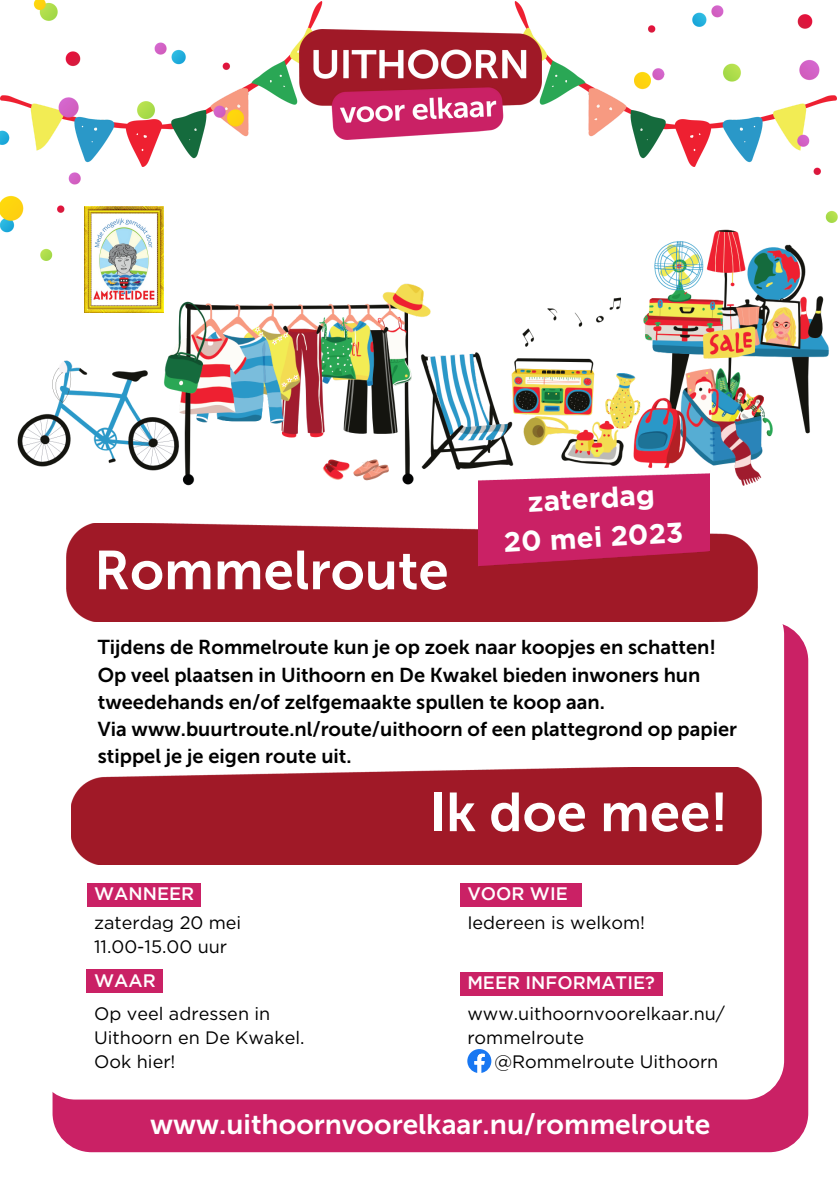
<style>
.page{position:relative;width:839px;height:1191px;background:#fff}
.page>*{position:absolute;margin:0;border:0;box-sizing:border-box;transform-origin:0 0}
.t1{font:54.4px "Museo Sans 700";color:#fff}
.t2{font:28px "Museo Sans 700";color:#fff}
.t3{font:700 28px/39px "Gotham";color:#fff;text-align:center}
.t4{font:20px/27px "Museo Sans 700";color:#000}
.t5{font:18px/24px "Gotham";color:#000}
.t6{font:500 18px "Gotham";color:#fff}
</style>
<div class="page">
<div style="left:53px;top:622px;width:755px;height:530px;background:#ca2165;border-radius:39px"></div>
<div style="left:36px;top:596px;width:748px;height:504px;background:#fff;border-radius:39px"></div>
<div style="left:66px;top:524px;width:691px;height:97px;background:#a01927"></div>
<img style="left:478px;top:488px;width:231px;height:78px">
<svg style="left:467px;top:1049px;width:24px;height:24px"></svg>
<img style="left:17px;top:12px;width:818px;height:476px">
<img style="left:84px;top:260px;width:80px;height:53px">
<img style="left:0;top:0;width:244px;height:260px">
<div style="left:87px;top:883px;width:114px;height:24px;background:#ca2165"></div>
<div style="left:87px;top:969px;width:76px;height:24px;background:#ca2165"></div>
<div style="left:460px;top:972px;width:202px;height:24px;background:#ca2165"></div>
<img style="left:634px;top:5px;width:204px;height:217px">
<div style="left:460px;top:883px;width:121px;height:24px;background:#ca2165"></div>
<div style="left:71px;top:767px;width:690px;height:98px;background:#a01927"></div>
<h1 class="t1" style="left:94px;top:538px;width:356px">Rommelroute</h1>
<h2 class="t3" style="left:501px;top:485px;width:181px;rotate:-3deg">zaterdag<br>20 mei 2023</h2>
<p class="t4" style="left:98px;top:634px;width:640px">Tijdens de Rommelroute kun je op zoek naar koopjes en schatten!<br>Op veel plaatsen in Uithoorn en De Kwakel bieden inwoners hun tweedehands en/of zelfgemaakte spullen te koop aan.<br>Via www.buurtroute.nl/route/uithoorn of een plattegrond op papier stippel je je eigen route uit.</p>
<p class="t6" style="left:94px;top:887px;width:102px">WANNEER</p>
<p class="t5" style="left:94px;top:912px;width:149px">zaterdag 20 mei<br>11.00-15.00 uur</p>
<p class="t6" style="left:94px;top:973px;width:63px">WAAR</p>
<p class="t5" style="left:94px;top:1003px;width:212px">Op veel adressen in<br>Uithoorn en De Kwakel.<br>Ook hier!</p>
<h1 class="t1" style="left:429px;top:780px;width:300px">Ik doe mee!</h1>
<p class="t6" style="left:467px;top:887px;width:102px">VOOR WIE</p>
<p class="t5" style="left:467px;top:912px;width:179px">Iedereen is welkom!</p>
<p class="t6" style="left:467px;top:976px;width:189px">MEER INFORMATIE?</p>
<p class="t5" style="left:467px;top:1003px;width:259px">www.uithoornvoorelkaar.nu/ rommelroute</p>
<p class="t5" style="left:494px;top:1051px;width:225px">@Rommelroute Uithoorn</p>
<h2 class="t2" style="left:150px;top:1107px;width:561px">www.uithoornvoorelkaar.nu/rommelroute</h2>
</div>
